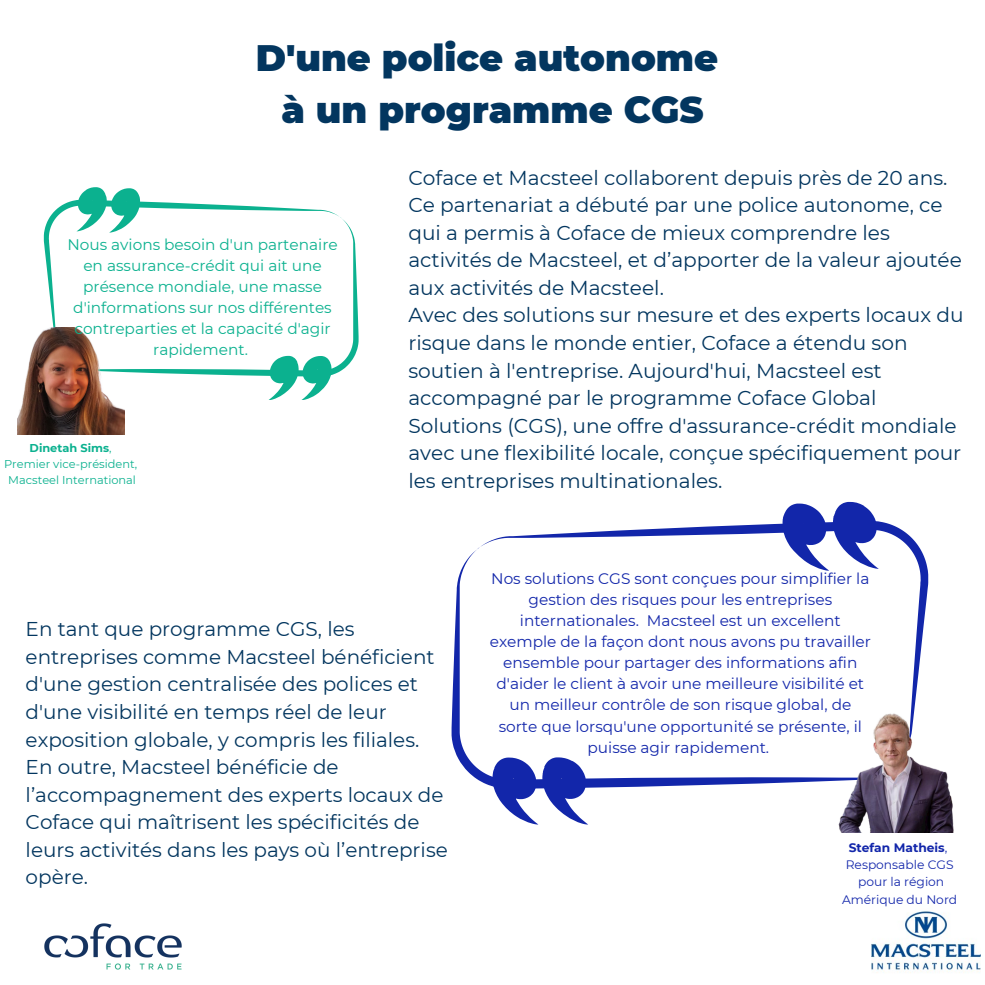
<style>
.page{position:relative;width:985px;height:985px;background:#fff}
.page>*{position:absolute;margin:0;border:0;box-sizing:border-box;transform-origin:0 0}
.t1{font:900 36.75px/51.2px "Montserrat";color:#03365f;text-align:center}
.t2{font:20.12px/27.6px "Montserrat";color:#03365f}
.t3{font:19.95px/27.6px "Montserrat";color:#03365f}
.t4{font:15.31px/21px "Montserrat";color:#1226aa;text-align:center}
.t5{font:15.31px/21px "Montserrat";color:#0bb18f;text-align:center}
.t6{font:12.25px/17.1px "Montserrat";color:#1226aa;text-align:center}
.t7{font:700 12.25px "Montserrat";color:#1226aa}
.t8{font:11.38px "Montserrat";color:#0bb18f}
.t9{font:700 11.38px "Montserrat";color:#0bb18f}
.s1{font-weight:400}
</style>
<div class="page">
<svg style="left:44px;top:200px;width:297px;height:127px"></svg>
<svg style="left:66px;top:218px;width:292px;height:158px"></svg>
<svg style="left:76px;top:187px;width:64px;height:45px"></svg>
<svg style="left:268px;top:356px;width:63px;height:44px"></svg>
<img style="left:18px;top:327px;width:107px;height:107px">
<img style="left:871px;top:911px;width:108px;height:62px">
<img style="left:44px;top:923px;width:138px;height:47px">
<svg style="left:477px;top:521px;width:451px;height:175px"></svg>
<svg style="left:451px;top:549px;width:443px;height:239px"></svg>
<svg style="left:782px;top:502px;width:96px;height:68px"></svg>
<svg style="left:492px;top:757px;width:96px;height:67px"></svg>
<img style="left:818px;top:696px;width:136px;height:136px">
<p class="t1" style="left:256px;top:33px;width:464px">D'une police autonome à un programme CGS</p>
<p class="t2" style="left:408px;top:163px;width:556px">Coface et Macsteel collaborent depuis près de 20 ans.<br>Ce partenariat a débuté par une police autonome, ce qui a permis à Coface de mieux comprendre les activités de Macsteel, et d’apporter de la valeur ajoutée aux activités de Macsteel.<br>Avec des solutions sur mesure et des experts locaux du risque dans le monde entier, Coface a étendu son soutien à l'entreprise. Aujourd'hui, Macsteel est accompagné par le programme Coface Global Solutions (CGS), une offre d'assurance-crédit mondiale avec une flexibilité locale, conçue spécifiquement pour les entreprises multinationales.</p>
<p class="t5" style="left:67px;top:234px;width:272px">Nous avions besoin d'un partenaire en assurance-crédit qui ait une présence mondiale, une masse d'informations sur nos différentes contreparties et la capacité d'agir rapidement.</p>
<p class="t9" style="left:30px;top:441px;width:83px">Dinetah Sims<span class="s1">,</span></p>
<h2 class="t8" style="left:4px;top:457px;width:135px">Premier vice-président,</h2>
<h2 class="t8" style="left:8px;top:473px;width:129px">Macsteel International</h2>
<p class="t3" style="left:26px;top:615px;width:423px">En tant que programme CGS, les entreprises comme Macsteel bénéficient d'une gestion centralisée des polices et d'une visibilité en temps réel de leur exposition globale, y compris les filiales.<br>En outre, Macsteel bénéficie de l’accompagnement des experts locaux de Coface qui maîtrisent les spécificités de leurs activités dans les pays où l’entreprise opère.</p>
<h3 class="t4" style="left:490px;top:568px;width:382px">Nos solutions CGS sont conçues pour simplifier la gestion des risques pour les entreprises internationales. Macsteel est un excellent exemple de la façon dont nous avons pu travailler ensemble pour partager des informations afin d'aider le client à avoir une meilleure visibilité et un meilleur contrôle de son risque global, de sorte que lorsqu'une opportunité se présente, il puisse agir rapidement.</h3>
<p class="t7" style="left:848px;top:840px;width:100px">Stefan Matheis<span class="s1">,</span></p>
<p class="t6" style="left:845px;top:856px;width:109px">Responsable CGS</p>
<p class="t6" style="left:842px;top:873px;width:117px">pour la région<br>Amérique du Nord</p>
</div>
